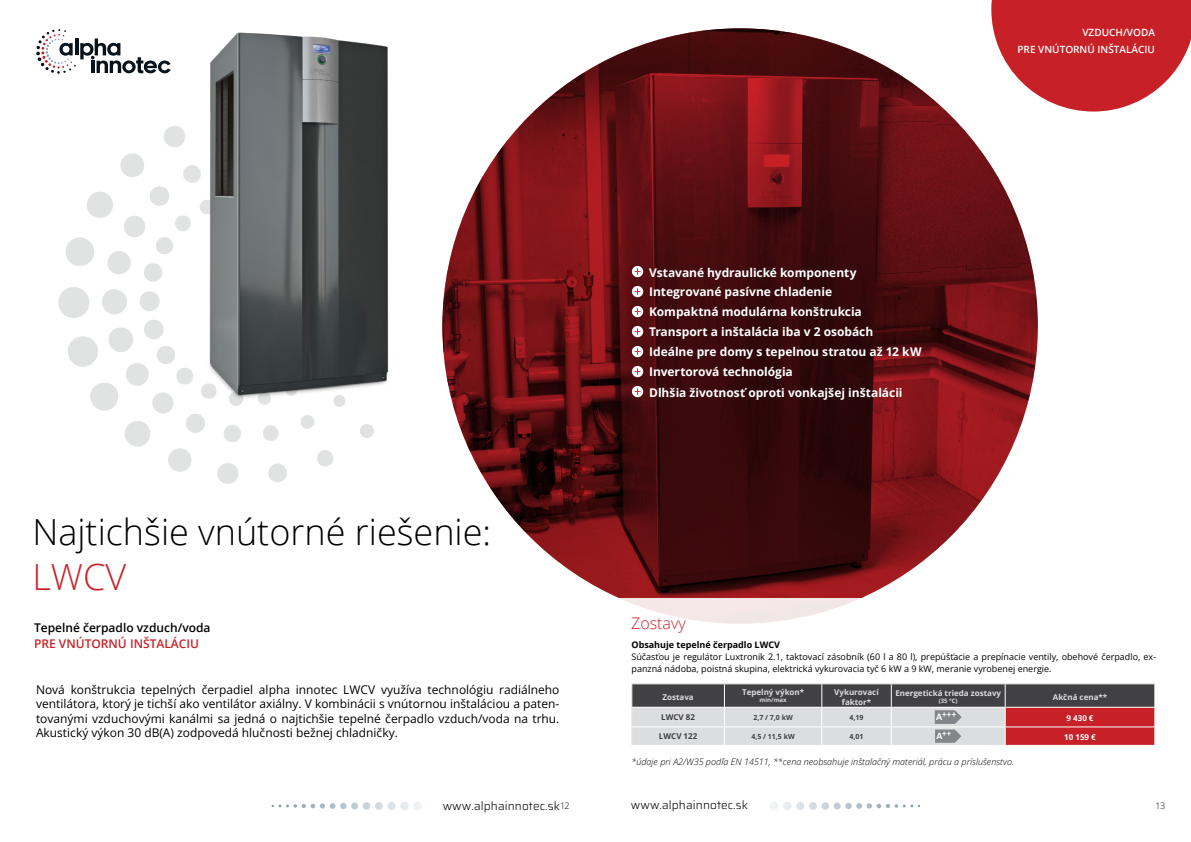
<style>
.page{position:relative;width:1191px;height:842px;background:#fff}
.page>*{position:absolute;margin:0;border:0;box-sizing:border-box;transform-origin:0 0}
.t1{font:300 36px "Open Sans";color:#000}
.t2{font:300 36px "Open Sans";color:#c72127}
.t3{font:300 16px "Open Sans";color:#c72127}
.t4{font:12px/14.4px "Open Sans";color:#000;text-align:justify}
.t5{font:700 12px/19.9px "Open Sans";letter-spacing:-.005em;color:#fff}
.t6{font:600 12px "Open Sans";color:#000}
.t7{font:600 12px "Open Sans";color:#c72127}
.t8{font:300 11.7px "Saira";letter-spacing:.01em;color:#000}
.t9{font:600 10px/17px "Open Sans";color:#fff;text-align:right}
.t10{font:9px/12px "Open Sans";color:#000}
.t11{font:italic 300 9px "Open Sans";color:#000}
.t12{font:700 9px "Open Sans";color:#000}
.t13{font:300 9px "Open Sans";color:#000}
.t14{font:700 9px "Calibri";color:#fff}
.t15{font:700 8.8px "Calibri";color:#fff}
.t16{font:700 8px/9.6px "Open Sans";color:#dcddde;text-align:center}
.t17{font:700 8px "Open Sans";color:#414042}
.t18{font:700 8px "Open Sans";color:#fff}
.t19{font:700 7px "Open Sans";color:#414042}
.t20{font:700 6px "Open Sans";color:#dcddde}
.s1{font-size:10.3px}
.s2{font-size:9.9px}
</style>
<div class="page">
<img style="left:442px;top:28px;width:595px;height:570px">
<hr style="left:631px;top:683px;width:93px;height:1px;background:#dfe4e8">
<hr style="left:724px;top:683px;width:98px;height:1px;background:#dfe4e8">
<hr style="left:822px;top:683px;width:69px;height:1px;background:#dfe4e8">
<hr style="left:891px;top:683px;width:114px;height:1px;background:#dfe4e8">
<hr style="left:1005px;top:683px;width:150px;height:1px;background:#dfe4e8">
<svg style="left:631px;top:684px;width:524px;height:61px;background:#a08486"></svg>
<svg style="left:272px;top:802px;width:150px;height:8px"></svg>
<svg style="left:770px;top:802px;width:150px;height:8px"></svg>
<svg style="left:144px;top:320px;width:20px;height:19px"></svg>
<svg style="left:157px;top:346px;width:33px;height:39px"></svg>
<svg style="left:140px;top:291px;width:20px;height:20px"></svg>
<svg style="left:144px;top:263px;width:19px;height:19px"></svg>
<svg style="left:156px;top:237px;width:17px;height:17px"></svg>
<svg style="left:175px;top:215px;width:15px;height:16px"></svg>
<svg style="left:108px;top:327px;width:25px;height:25px"></svg>
<svg style="left:126px;top:363px;width:23px;height:23px"></svg>
<svg style="left:152px;top:392px;width:21px;height:22px"></svg>
<svg style="left:186px;top:414px;width:19px;height:19px"></svg>
<svg style="left:223px;top:425px;width:18px;height:17px"></svg>
<svg style="left:263px;top:425px;width:16px;height:16px"></svg>
<svg style="left:300px;top:415px;width:14px;height:14px"></svg>
<svg style="left:102px;top:289px;width:25px;height:26px"></svg>
<svg style="left:107px;top:251px;width:24px;height:23px"></svg>
<svg style="left:124px;top:216px;width:21px;height:21px"></svg>
<svg style="left:150px;top:186px;width:19px;height:20px"></svg>
<svg style="left:183px;top:165px;width:7px;height:18px"></svg>
<svg style="left:68px;top:336px;width:30px;height:31px"></svg>
<svg style="left:90px;top:382px;width:28px;height:29px"></svg>
<svg style="left:124px;top:421px;width:26px;height:26px"></svg>
<svg style="left:168px;top:448px;width:24px;height:24px"></svg>
<svg style="left:217px;top:463px;width:21px;height:21px"></svg>
<svg style="left:268px;top:463px;width:19px;height:19px"></svg>
<svg style="left:317px;top:450px;width:17px;height:17px"></svg>
<svg style="left:360px;top:424px;width:14px;height:14px"></svg>
<svg style="left:58px;top:287px;width:31px;height:31px"></svg>
<svg style="left:65px;top:237px;width:29px;height:29px"></svg>
<svg style="left:87px;top:191px;width:26px;height:27px"></svg>
<svg style="left:120px;top:153px;width:24px;height:24px"></svg>
<svg style="left:164px;top:126px;width:21px;height:21px"></svg>
<svg style="left:36px;top:29px;width:135px;height:45px"></svg>
<img style="left:190px;top:32px;width:199px;height:375px">
<svg style="left:991px;top:0;width:200px;height:112px"></svg>
<div style="left:632px;top:266px;width:11px;height:11px;background:#fff;border-radius:50%"></div>
<svg style="left:634px;top:268px;width:6px;height:7px"></svg>
<div style="left:632px;top:286px;width:11px;height:11px;background:#fff;border-radius:50%"></div>
<svg style="left:634px;top:288px;width:6px;height:7px"></svg>
<div style="left:632px;top:306px;width:11px;height:11px;background:#fff;border-radius:50%"></div>
<svg style="left:634px;top:308px;width:6px;height:7px"></svg>
<div style="left:632px;top:326px;width:11px;height:11px;background:#fff;border-radius:50%"></div>
<svg style="left:634px;top:328px;width:6px;height:7px"></svg>
<div style="left:632px;top:346px;width:11px;height:11px;background:#fff;border-radius:50%"></div>
<svg style="left:634px;top:348px;width:6px;height:7px"></svg>
<div style="left:632px;top:366px;width:11px;height:11px;background:#fff;border-radius:50%"></div>
<svg style="left:634px;top:368px;width:6px;height:7px"></svg>
<div style="left:632px;top:386px;width:11px;height:11px;background:#fff;border-radius:50%"></div>
<svg style="left:634px;top:388px;width:6px;height:7px"></svg>
<p class="t9" style="left:1017px;top:24px;width:139px">VZDUCH/VODA<br>PRE VNÚTORNÚ INŠTALÁCIU</p>
<h1 class="t1" style="left:32px;top:507px;width:460px">Najtichšie vnútorné riešenie:</h1>
<h1 class="t2" style="left:32px;top:552px;width:95px">LWCV</h1>
<p class="t6" style="left:34px;top:620px;width:178px">Tepelné čerpadlo vzduch/voda</p>
<p class="t7" style="left:34px;top:636px;width:166px">PRE VNÚTORNÚ INŠTALÁCIU</p>
<p class="t4" style="left:36px;top:682px;width:525px">Nová konštrukcia tepelných čerpadiel alpha innotec LWCV využíva technológiu radiálneho ventilátora, ktorý je tichší ako ventilátor axiálny. V kombinácii s vnútornou inštaláciou a paten&shy;tovanými vzduchovými kanálmi sa jedná o najtichšie tepelné čerpadlo vzduch/voda na trhu.<br>Akustický výkon 30 dB(A) zodpovedá hlučnosti bežnej chladničky.</p>
<p class="t5" style="left:649px;top:263px;width:274px">Vstavané hydraulické komponenty Integrované pasívne chladenie<br>Kompaktná modulárna konštrukcia Transport a inštalácia iba v 2 osobách<br>Ideálne pre domy s tepelnou stratou až 12 kW Invertorová technológia<br>Dlhšia životnosť oproti vonkajšej inštalácii</p>
<h2 class="t3" style="left:631px;top:612px;width:56px">Zostavy</h2>
<p class="t12" style="left:631px;top:638px;width:150px">Obsahuje tepelné čerpadlo LWCV</p>
<p class="t10" style="left:631px;top:650px;width:526px">Súčasťou je regulátor Luxtronik 2.1, taktovací zásobník (60 l a 80 l), prepúšťacie a prepínacie ventily, obehové čerpadlo, ex&shy;panzná nádoba, poistná skupina, elektrická vykurovacia tyč 6 kW a 9 kW, meranie vyrobenej energie.</p>
<p class="t16" style="left:662px;top:692px;width:33px">Zostava</p>
<p class="t16" style="left:742px;top:687px;width:64px">Tepelný výkon*</p>
<p class="t20" style="left:759px;top:696px;width:29px">min/max</p>
<p class="t16" style="left:834px;top:687px;width:46px">Vykurovací faktor*</p>
<p class="t16" style="left:895px;top:688px;width:107px">Energetická trieda zostavy</p>
<p class="t16" style="left:1052px;top:692px;width:56px">Akčná cena**</p>
<p class="t20" style="left:938px;top:697px;width:20px">(35 °C)</p>
<p class="t17" style="left:661px;top:712px;width:35px">LWCV 82</p>
<p class="t19" style="left:753px;top:712px;width:41px">2,7 / 7,0 kW</p>
<p class="t19" style="left:849px;top:712px;width:16px">4,19</p>
<p class="t14" style="left:936px;top:708px;width:21px"><span class="s1">A</span>+++</p>
<p class="t18" style="left:1066px;top:713px;width:29px">9 430 €</p>
<p class="t17" style="left:659px;top:731px;width:40px">LWCV 122</p>
<p class="t19" style="left:751px;top:731px;width:45px">4,5 / 11,5 kW</p>
<p class="t19" style="left:849px;top:731px;width:16px">4,01</p>
<p class="t15" style="left:936px;top:727px;width:16px"><span class="s2">A</span>++</p>
<p class="t18" style="left:1064px;top:732px;width:33px">10 159 €</p>
<p class="t11" style="left:631px;top:756px;width:384px">*údaje pri A2/W35 podľa EN 14511, **cena neobsahuje inštalačný materiál, prácu a príslušenstvo.</p>
<p class="t8" style="left:443px;top:796px;width:119px">www.alphainnotec.sk</p>
<p class="t8" style="left:631px;top:795px;width:119px">www.alphainnotec.sk</p>
<p class="t13" style="left:560px;top:800px;width:11px">12</p>
<p class="t13" style="left:1155px;top:800px;width:11px">13</p>
</div>
